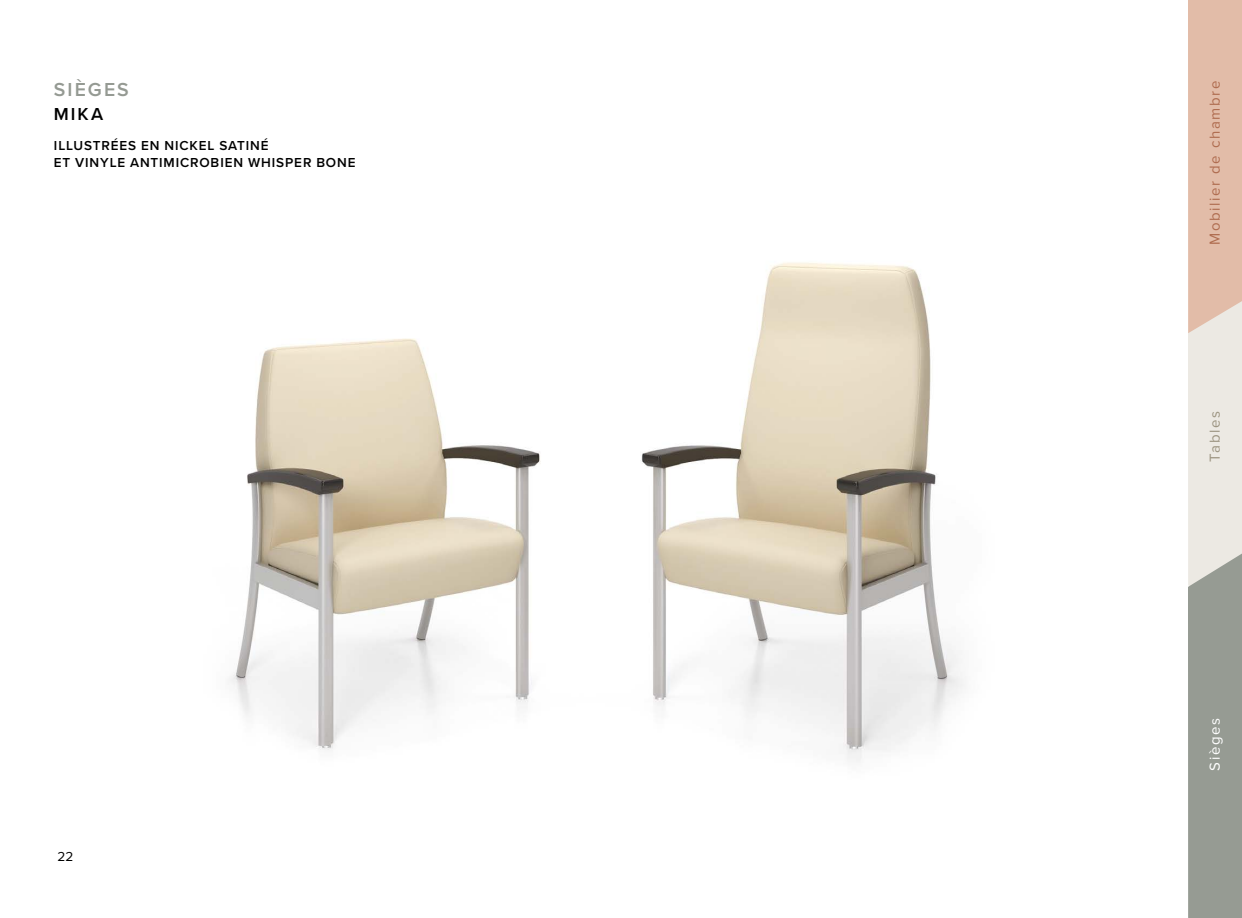
<style>
.page{position:relative;width:1242px;height:918px;background:#fff}
.page>*{position:absolute;margin:0;border:0;box-sizing:border-box;transform-origin:0 0}
.t1{font:600 19.5px "Proxima Nova";letter-spacing:.105em;color:#959a93}
.t2{font:600 18px "Proxima Nova";color:#000}
.t3{font:15px "Proxima Nova";letter-spacing:.105em;color:#af6c4f}
.t4{font:15px "Proxima Nova";letter-spacing:.105em;color:#9d9582}
.t5{font:15px "Proxima Nova";letter-spacing:.105em;color:#fff}
.t6{font:600 13.5px/16.5px "Proxima Nova";letter-spacing:.065em;color:#000}
.t7{font:13.5px "Proxima Nova";color:#000}
</style>
<div class="page">
<img style="left:229px;top:262px;width:736px;height:500px">
<svg style="left:1188px;top:0;width:54px;height:918px;background:#c8bcb0"></svg>
<h1 class="t1" style="left:54px;top:75px;width:76px">SIÈGES</h1>
<h2 class="t2" style="left:54px;top:101px;width:51px">MIKA</h2>
<p class="t6" style="left:54px;top:137px;width:303px">ILLUSTRÉES EN NICKEL SATINÉ<br>ET VINYLE ANTIMICROBIEN WHISPER BONE</p>
<p class="t7" style="left:57px;top:847px;width:17px">22</p>
<p class="t3" style="left:1204px;top:245px;width:165px;rotate:-90deg">Mobilier de chambre</p>
<p class="t4" style="left:1204px;top:462px;width:52px;rotate:-90deg">Tables</p>
<p class="t5" style="left:1204px;top:771px;width:54px;rotate:-90deg">Sièges</p>
</div>
